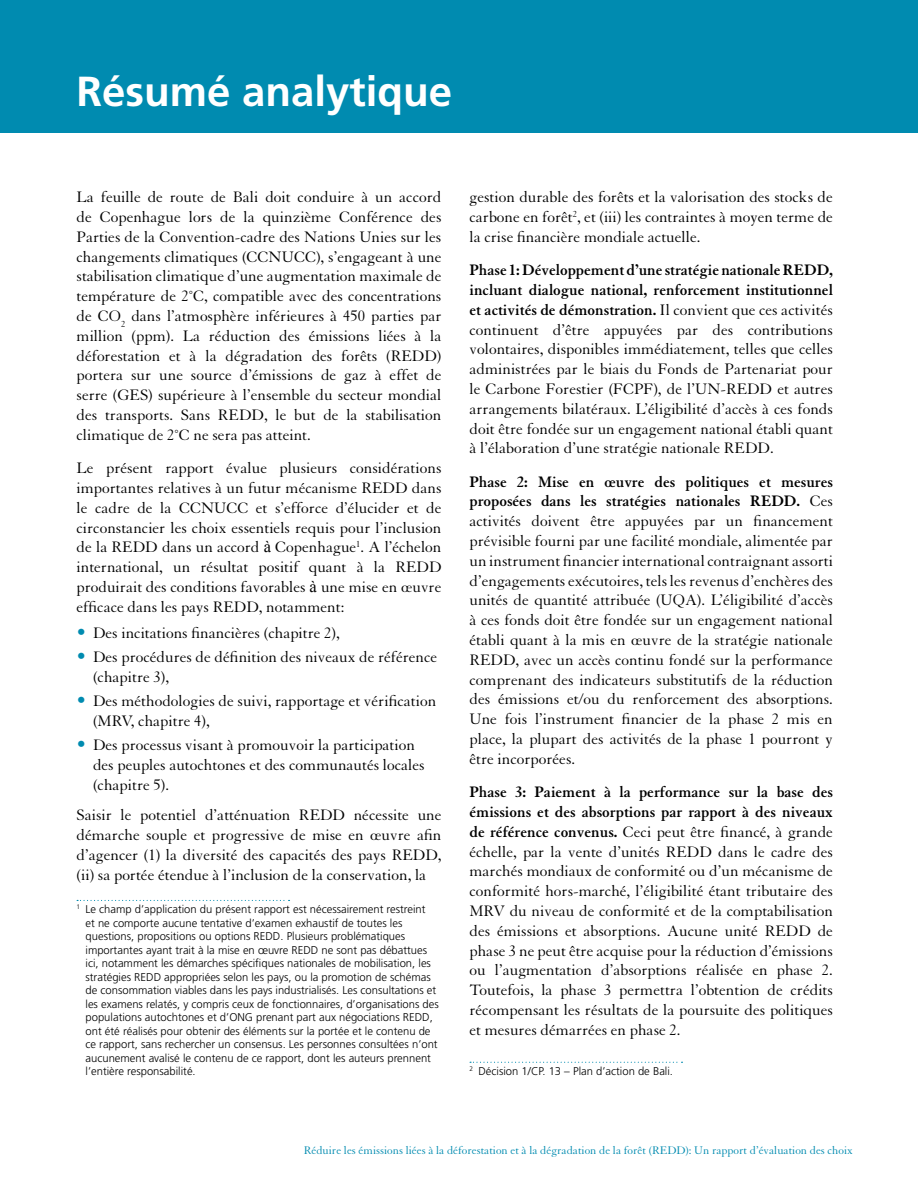
<style>
.page{position:relative;width:918px;height:1188px;background:#fff}
.page>*{position:absolute;margin:0;border:0;box-sizing:border-box;transform-origin:0 0}
.t1{font:700 42px "Frutiger";color:#fff}
.t2{font:16.5px/19.8px "Granjon LT Std";color:#000;text-align:justify}
.t3{font:12px "Granjon LT Std";color:#008bb0}
.t4{font:300 11.25px/13.5px "Frutiger";color:#000}
.s1{font-family:"Times New Roman"}
.s2{font-size:19.5px;color:#008bb0}
.s3{font-weight:700}
</style>
<div class="page">
<div style="left:0;top:0;width:918px;height:132px;background:#008bb0"></div>
<svg style="left:77px;top:900px;width:213px;height:1px"></svg>
<svg style="left:470px;top:1062px;width:213px;height:1px"></svg>
<h1 class="t1" style="left:77px;top:66px;width:377px">Résumé analytique</h1>
<p class="t2" style="left:77px;top:188px;width:367px">La feuille de route de Bali doit conduire à un accord de Copenhague lors de la quinzième Conférence des Parties de la Convention-cadre des Nations Unies sur les changements climatiques (CCNUCC), s’engageant à une stabilisation climatique d’une augmentation maximale de température de 2˚C, compatible avec des concentrations de CO<sub>2</sub> dans l’atmosphère inférieures à 450 parties par million (ppm). La réduction des émissions liées à la déforestation et à la dégradation des forêts (REDD) portera sur une source d’émissions de gaz à effet de serre (GES) supérieure à l’ensemble du secteur mondial des transports. Sans REDD, le but de la stabilisation climatique de 2˚C ne sera pas atteint.</p>
<p class="t2" style="left:77px;top:459px;width:366px">Le présent rapport évalue plusieurs considérations importantes relatives à un futur mécanisme REDD dans le cadre de la CCNUCC et s’efforce d’élucider et de circonstancier les choix essentiels requis pour l’inclusion de la REDD dans un accord <span class="s1">à</span> Copenhague<sup>1</sup>. A l’échelon international, un résultat positif quant à la REDD produirait des conditions favorables <span class="s1">à</span> une mise en œuvre efficace dans les pays REDD, notamment:</p>
<p class="t2" style="left:77px;top:624px;width:265px"><span class="s2">•</span> Des incitations financières (chapitre 2),</p>
<p class="t2" style="left:93px;top:648px;width:346px;text-indent:-16px"><span class="s2">•</span> Des procédures de définition des niveaux de référence (chapitre 3),</p>
<p class="t2" style="left:93px;top:691px;width:345px;text-indent:-16px"><span class="s2">•</span> Des méthodologies de suivi, rapportage et vérification (MRV, chapitre 4),</p>
<p class="t2" style="left:93px;top:735px;width:333px;text-align:left;text-indent:-16px"><span class="s2">•</span> Des processus visant à promouvoir la participation des peuples autochtones et des communautés locales (chapitre 5).</p>
<p class="t2" style="left:77px;top:806px;width:367px">Saisir le potentiel d’atténuation REDD nécessite une démarche souple et progressive de mise en œuvre afin d’agencer (1) la diversité des capacités des pays REDD, (ii) sa portée étendue à l’inclusion de la conservation, la</p>
<p class="t4" style="left:86px;top:903px;width:355px;text-indent:-9px"><sup>1</sup> Le champ d’application du présent rapport est nécessairement restreint<br>et ne comporte aucune tentative d’examen exhaustif de toutes les questions, propositions ou options REDD. Plusieurs problématiques importantes ayant trait à la mise en œuvre REDD ne sont pas débattues ici, notamment les démarches spécifiques nationales de mobilisation, les stratégies REDD appropriées selon les pays, ou la promotion de schémas de consommation viables dans les pays industrialisés. Les consultations et les examens relatés, y compris ceux de fonctionnaires, d’organisations des populations autochtones et d’ONG prenant part aux négociations REDD, ont été réalisés pour obtenir des éléments sur la portée et le contenu de ce rapport, sans rechercher un consensus. Les personnes consultées n’ont aucunement avalisé le contenu de ce rapport, dont les auteurs prennent l’entière responsabilité.</p>
<p class="t2" style="left:469px;top:188px;width:365px">gestion durable des forêts et la valorisation des stocks de carbone en forêt<sup>2</sup>, et (iii) les contraintes à moyen terme de la crise financière mondiale actuelle.</p>
<p class="t2" style="left:469px;top:261px;width:365px"><span class="s3">Phase 1: Développement d’une stratégie nationale REDD, incluant dialogue national, renforcement institutionnel et activités de démonstration.</span> Il convient que ces activités continuent d’être appuyées par des contributions volontaires, disponibles immédiatement, telles que celles administrées par le biais du Fonds de Partenariat pour le Carbone Forestier (FCPF), de l’UN-REDD et autres arrangements bilatéraux. L’éligibilité d’accès à ces fonds doit être fondée sur un engagement national établi quant à l’élaboration d’une stratégie nationale REDD.</p>
<p class="t2" style="left:469px;top:472px;width:365px"><span class="s3">Phase 2: Mise en œuvre des politiques et mesures proposées dans les stratégies nationales REDD.</span> Ces activités doivent être appuyées par un financement prévisible fourni par une facilité mondiale, alimentée par un instrument financier international contraignant assorti d’engagements exécutoires, tels les revenus d’enchères des unités de quantité attribuée (UQA). L’éligibilité d’accès à ces fonds doit être fondée sur un engagement national établi quant à la mis en œuvre de la stratégie nationale REDD, avec un accès continu fondé sur la performance comprenant des indicateurs substitutifs de la réduction des émissions et/ou du renforcement des absorptions.<br>Une fois l’instrument financier de la phase 2 mis en place, la plupart des activités de la phase 1 pourront y être incorporées.</p>
<p class="t2" style="left:469px;top:783px;width:365px"><span class="s3">Phase 3: Paiement à la performance sur la base des émissions et des absorptions par rapport à des niveaux de référence convenus.</span> Ceci peut être financé, à grande échelle, par la vente d’unités REDD dans le cadre des marchés mondiaux de conformité ou d’un mécanisme de conformité hors-marché, l’éligibilité étant tributaire des MRV du niveau de conformité et de la comptabilisation des émissions et absorptions. Aucune unité REDD de phase 3 ne peut être acquise pour la réduction d’émissions ou l’augmentation d’absorptions réalisée en phase 2.<br>Toutefois, la phase 3 permettra l’obtention de crédits récompensant les résultats de la poursuite des politiques et mesures démarrées en phase 2.</p>
<p class="t4" style="left:469px;top:1065px;width:205px"><sup>2</sup> Décision 1/CP. 13 – Plan d’action de Bali.</p>
<p class="t3" style="left:304px;top:1143px;width:550px">Réduire les émissions liées à la déforestation et à la dégradation de la forêt (REDD): Un rapport d’évaluation des choix</p>
</div>
